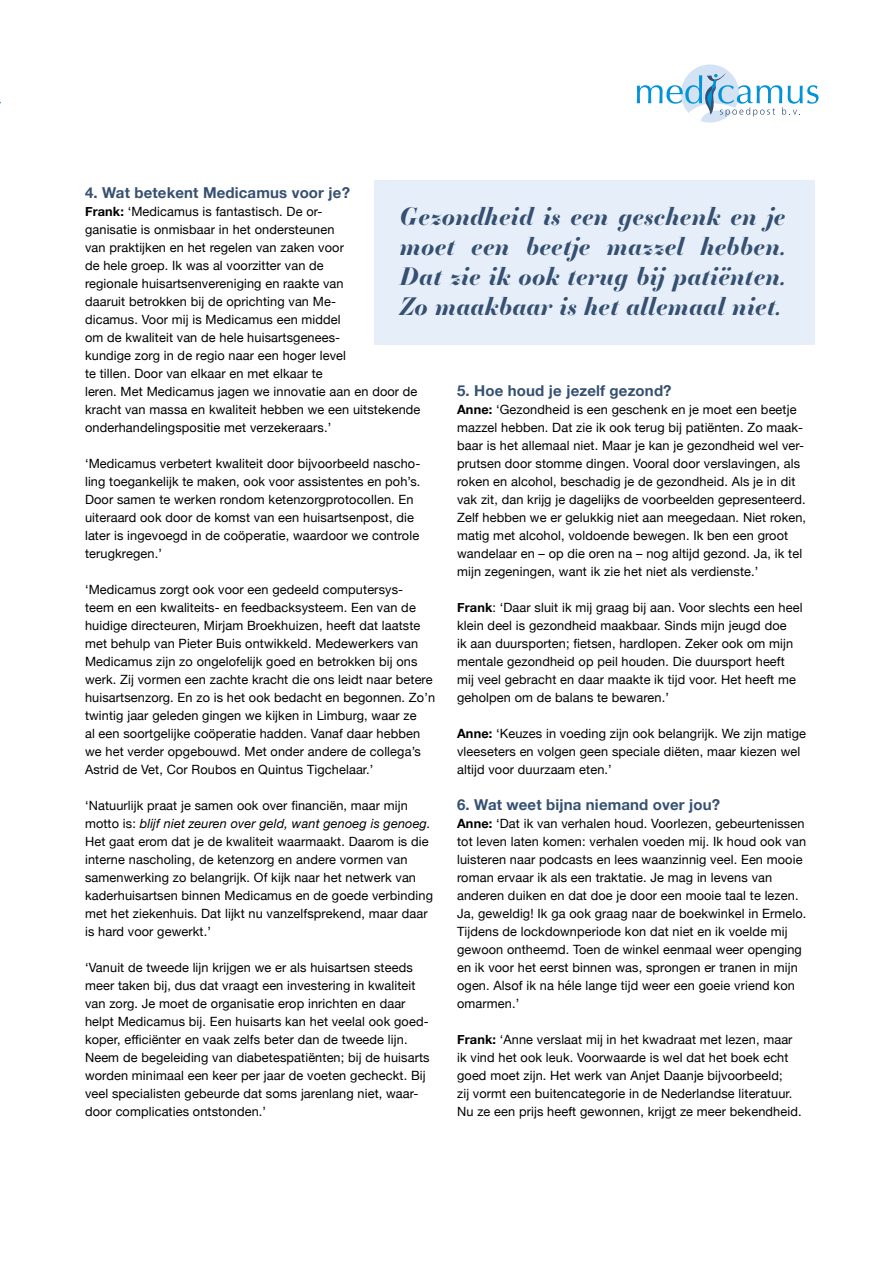
<style>
.page{position:relative;width:893px;height:1263px;background:#fff}
.page>*{position:absolute;margin:0;border:0;box-sizing:border-box;transform-origin:0 0}
.t1{font:italic 700 24px/30px "Essonnes Headline";letter-spacing:.01em;color:#365072;text-align:justify}
.t2{font:700 15px "Helvetica Neue";letter-spacing:.01em;color:#365072}
.t3{font:12.75px/18px "Helvetica Neue";letter-spacing:.01em;color:#000}
.s1{font-weight:700}
.s2{font-style:italic}
</style>
<div class="page">
<div style="left:681px;top:64px;width:58px;height:59px;background:#d4e3f3;border-radius:50%"></div>
<svg style="left:637px;top:73px;width:181px;height:48px"></svg>
<div style="left:374px;top:180px;width:441px;height:165px;background:#e6eff9"></div>
<p class="t2" style="left:85px;top:181px;width:266px">4. Wat betekent Medicamus voor je?</p>
<p class="t3" style="left:85px;top:203px;width:337px"><span class="s1">Frank:</span> ‘Medicamus is fantastisch. De or-<br>ganisatie is onmisbaar in het ondersteunen<br>van praktijken en het regelen van zaken voor<br>de hele groep. Ik was al voorzitter van de<br>regionale huisartsenvereniging en raakte van<br>daaruit betrokken bij de oprichting van Me-<br>dicamus. Voor mij is Medicamus een middel<br>om de kwaliteit van de hele huisartsgenees-<br>kundige zorg in de regio naar een hoger level<br>te tillen. Door van elkaar en met elkaar te<br>leren. Met Medicamus jagen we innovatie aan en door de kracht van massa en kwaliteit hebben we een uitstekende onderhandelingspositie met verzekeraars.’</p>
<p class="t3" style="left:85px;top:455px;width:337px">‘Medicamus verbetert kwaliteit door bijvoorbeeld nascho&shy;ling toegankelijk te maken, ook voor assistentes en poh’s.<br>Door samen te werken rondom ketenzorgprotocollen. En uiteraard ook door de komst van een huisartsenpost, die later is ingevoegd in de coöperatie, waardoor we controle terugkregen.’</p>
<p class="t3" style="left:85px;top:581px;width:352px">‘Medicamus zorgt ook voor een gedeeld computersys&shy;teem en een kwaliteits- en feedbacksysteem. Een van de huidige directeuren, Mirjam Broekhuizen, heeft dat laatste met behulp van Pieter Buis ontwikkeld. Medewerkers van Medicamus zijn zo ongelofelijk goed en betrokken bij ons werk. Zij vormen een zachte kracht die ons leidt naar betere huisartsenzorg. En zo is het ook bedacht en begonnen. Zo’n twintig jaar geleden gingen we kijken in Limburg, waar ze<br>al een soortgelijke coöperatie hadden. Vanaf daar hebben we het verder opgebouwd. Met onder andere de collega’s Astrid de Vet, Cor Roubos en Quintus Tigchelaar.’</p>
<p class="t3" style="left:85px;top:797px;width:349px">‘Natuurlijk praat je samen ook over financiën, maar mijn motto is: <span class="s2">blijf niet zeuren over geld, want genoeg is genoeg.<br></span>Het gaat erom dat je de kwaliteit waarmaakt. Daarom is die interne nascholing, de ketenzorg en andere vormen van samenwerking zo belangrijk. Of kijk naar het netwerk van kaderhuisartsen binnen Medicamus en de goede verbinding met het ziekenhuis. Dat lijkt nu vanzelfsprekend, maar daar is hard voor gewerkt.’</p>
<p class="t3" style="left:85px;top:959px;width:346px">‘Vanuit de tweede lijn krijgen we er als huisartsen steeds meer taken bij, dus dat vraagt een investering in kwaliteit van zorg. Je moet de organisatie erop inrichten en daar helpt Medicamus bij. Een huisarts kan het veelal ook goed&shy;koper, efficiënter en vaak zelfs beter dan de tweede lijn.<br>Neem de begeleiding van diabetespatiënten; bij de huisarts worden minimaal een keer per jaar de voeten gecheckt. Bij veel specialisten gebeurde dat soms jarenlang niet, waar&shy;door complicaties ontstonden.’</p>
<h1 class="t1" style="left:400px;top:200px;width:387px">Gezondheid is een geschenk en je moet een beetje mazzel hebben.<br>Dat zie ik ook terug bij patiënten.<br>Zo maakbaar is het allemaal niet.</h1>
<p class="t2" style="left:457px;top:379px;width:216px">5. Hoe houd je jezelf gezond?</p>
<p class="t3" style="left:457px;top:401px;width:350px"><span class="s1">Anne:</span> ‘Gezondheid is een geschenk en je moet een beetje mazzel hebben. Dat zie ik ook terug bij patiënten. Zo maak&shy;baar is het allemaal niet. Maar je kan je gezondheid wel ver&shy;prutsen door stomme dingen. Vooral door verslavingen, als roken en alcohol, beschadig je de gezondheid. Als je in dit vak zit, dan krijg je dagelijks de voorbeelden gepresenteerd.<br>Zelf hebben we er gelukkig niet aan meegedaan. Niet roken, matig met alcohol, voldoende bewegen. Ik ben een groot wandelaar en – op die oren na – nog altijd gezond. Ja, ik tel mijn zegeningen, want ik zie het niet als verdienste.’</p>
<p class="t3" style="left:457px;top:599px;width:347px"><span class="s1">Frank</span>: ‘Daar sluit ik mij graag bij aan. Voor slechts een heel klein deel is gezondheid maakbaar. Sinds mijn jeugd doe<br>ik aan duursporten; fietsen, hardlopen. Zeker ook om mijn mentale gezondheid op peil houden. Die duursport heeft mij veel gebracht en daar maakte ik tijd voor. Het heeft me geholpen om de balans te bewaren.’</p>
<p class="t3" style="left:457px;top:725px;width:350px"><span class="s1">Anne:</span> ‘Keuzes in voeding zijn ook belangrijk. We zijn matige vleeseters en volgen geen speciale diëten, maar kiezen wel altijd voor duurzaam eten.’</p>
<p class="t2" style="left:457px;top:793px;width:265px">6. Wat weet bijna niemand over jou?</p>
<p class="t3" style="left:457px;top:815px;width:351px"><span class="s1">Anne:</span> ‘Dat ik van verhalen houd. Voorlezen, gebeurtenissen tot leven laten komen: verhalen voeden mij. Ik houd ook van luisteren naar podcasts en lees waanzinnig veel. Een mooie roman ervaar ik als een traktatie. Je mag in levens van anderen duiken en dat doe je door een mooie taal te lezen.<br>Ja, geweldig! Ik ga ook graag naar de boekwinkel in Ermelo.<br>Tijdens de lockdownperiode kon dat niet en ik voelde mij gewoon ontheemd. Toen de winkel eenmaal weer openging en ik voor het eerst binnen was, sprongen er tranen in mijn ogen. Alsof ik na héle lange tijd weer een goeie vriend kon omarmen.’</p>
<p class="t3" style="left:457px;top:1031px;width:346px"><span class="s1">Frank:</span> ‘Anne verslaat mij in het kwadraat met lezen, maar ik vind het ook leuk. Voorwaarde is wel dat het boek echt goed moet zijn. Het werk van Anjet Daanje bijvoorbeeld;<br>zij vormt een buitencategorie in de Nederlandse literatuur.<br>Nu ze een prijs heeft gewonnen, krijgt ze meer bekendheid.</p>
</div>
